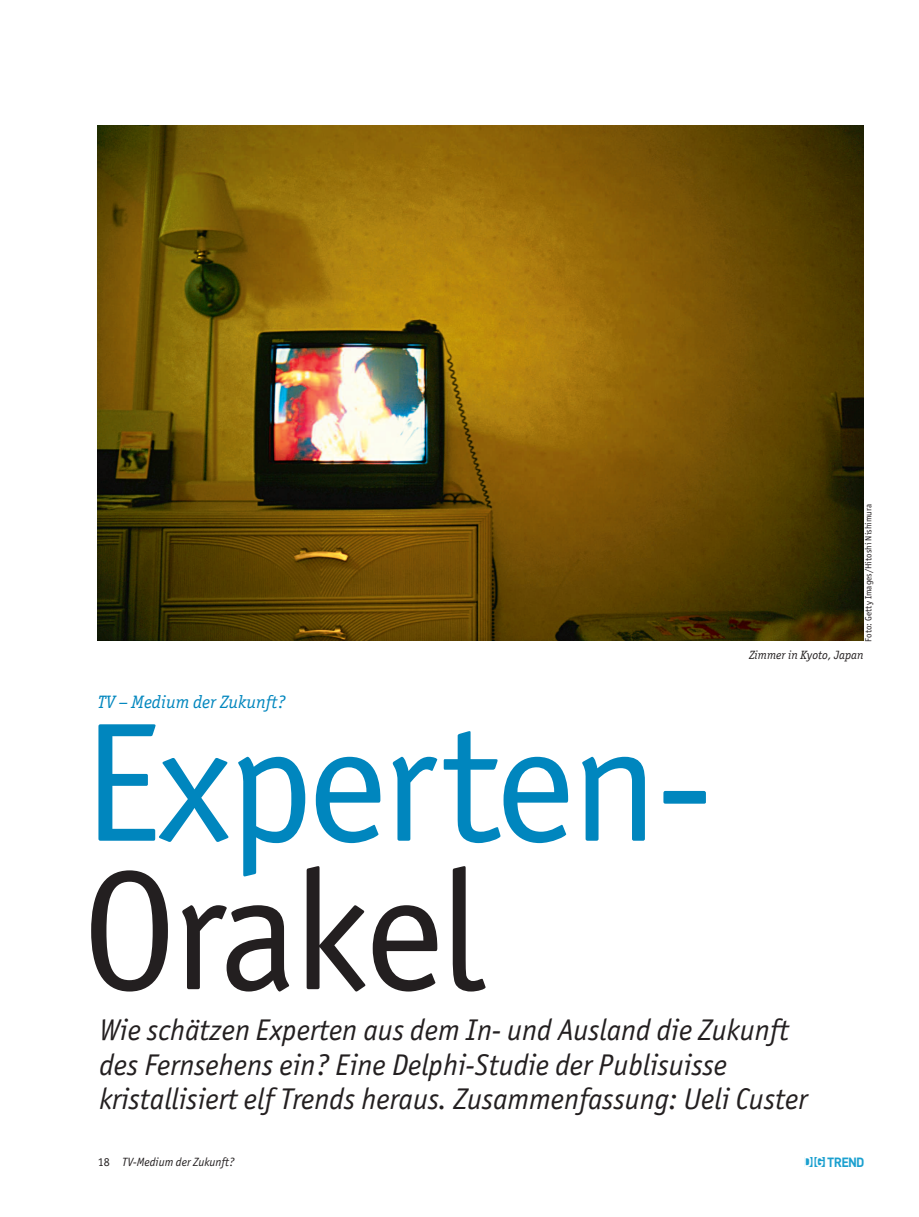
<style>
.page{position:relative;width:919px;height:1217px;background:#fff}
.page>*{position:absolute;margin:0;border:0;box-sizing:border-box;transform-origin:0 0}
.t1{font:169.8px "Officina Sans";letter-spacing:-.025em;color:#0086be}
.t2{font:169.8px "Officina Sans";letter-spacing:-.025em;color:#231f20}
.t3{font:italic 30px/34.5px "Officina Sans";color:#231f20}
.t4{font:italic 18px "Officina Serif Std";color:#0086be}
.t5{font:700 13.2px "DIN";letter-spacing:-.055em;color:#1ba0cf;scale:.95 1}
.t6{font:italic 12px "Officina Sans";color:#231f20}
.t7{font:italic 12px "Officina Serif Std";color:#231f20}
.t8{font:9px "Officina Sans";letter-spacing:.005em;color:#231f20}
.s1{font-style:normal}
.s2{font-size:14.85px;color:#fff}
</style>
<div class="page">
<div style="left:804px;top:1156px;width:21px;height:10px;background:#1ba0cf"></div>
<img style="left:98px;top:125px;width:765px;height:515px">
<p class="t8" style="left:864px;top:641px;width:139px;rotate:-90deg">Foto: Getty Images/Hitoshi Nishimura</p>
<p class="t4" style="left:98px;top:691px;width:189px">TV – Medium der Zukunft?</p>
<h1 class="t1" style="left:82px;top:718px;width:633px">Experten-</h1>
<h1 class="t2" style="left:82px;top:867px;width:403px">Orakel</h1>
<p class="t7" style="left:749px;top:647px;width:116px">Zimmer in Kyoto, Japan</p>
<p class="t3" style="left:99px;top:1014px;width:709px">Wie schätzen Experten aus dem In- und Ausland die Zukunft des Fernsehens ein? Eine Delphi-Studie der Publisuisse kristallisiert elf Trends heraus. Zusammenfassung: Ueli Custer</p>
<p class="t6" style="left:98px;top:1157px;width:138px"><span class="s1">18</span> TV-Medium der Zukunft?</p>
<p class="t5" style="left:802px;top:1154px;width:66px"><span class="s2">DIGI</span>TREND</p>
</div>
